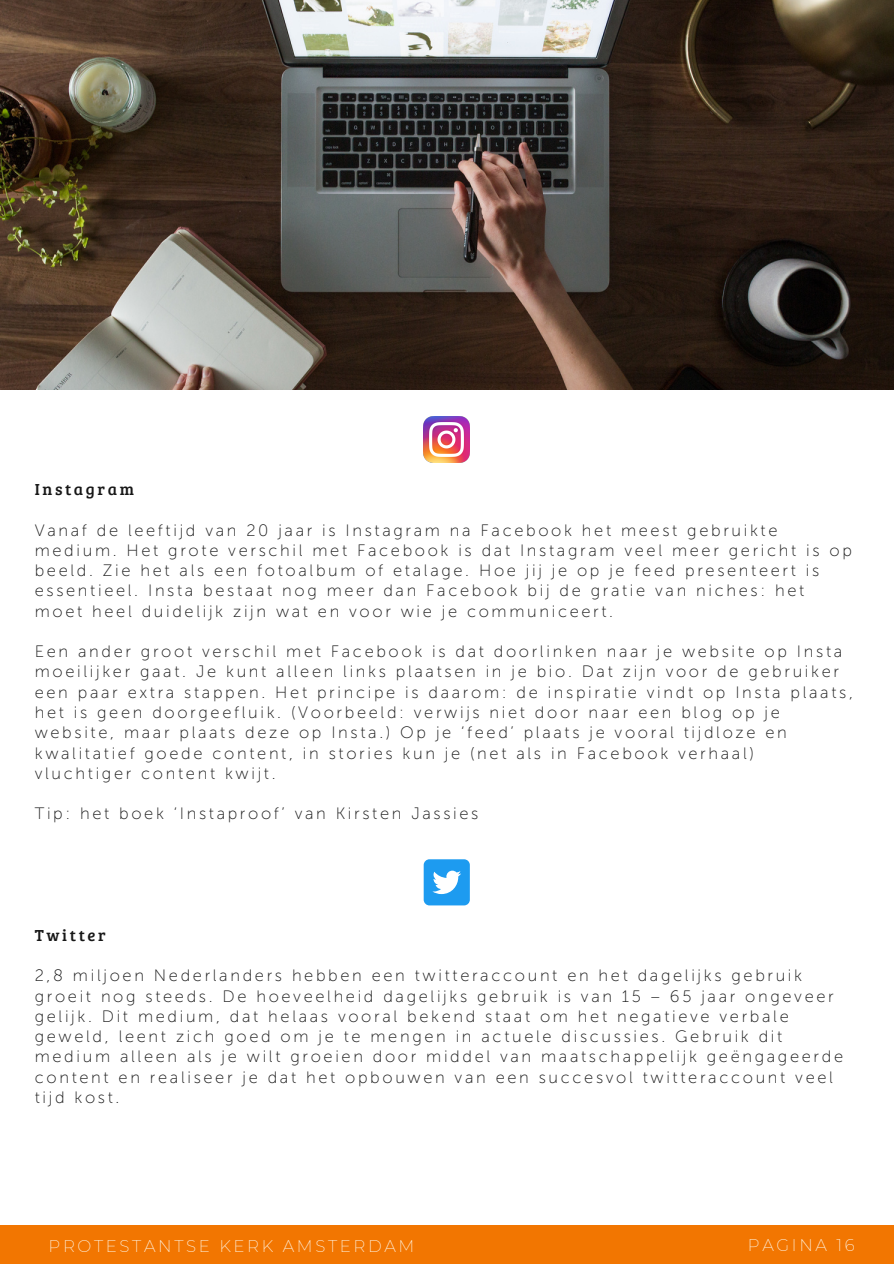
<style>
.page{position:relative;width:894px;height:1264px;background:#fff}
.page>*{position:absolute;margin:0;border:0;box-sizing:border-box;transform-origin:0 0}
.t1{font:16.5px/20.2px "Museo Sans 100";letter-spacing:.16em;color:#171717}
.t2{font:200 16.5px "Montserrat";letter-spacing:.16em;color:#fff9ed}
.t3{font:16.5px "Bree Serif";letter-spacing:.16em;color:#171717}
</style>
<div class="page">
<img style="left:0;top:0;width:893px;height:389px">
<div style="left:0;top:1225px;width:893px;height:38px;background:#f27601"></div>
<img style="left:423px;top:416px;width:46px;height:46px">
<div style="left:423px;top:859px;width:46px;height:46px;background:#1d9bf0;border-radius:6px"></div>
<svg style="left:432px;top:870px;width:29px;height:24px"></svg>
<p class="t3" style="left:35px;top:477px;width:101px">Instagram</p>
<p class="t1" style="left:35px;top:520px;width:818px">Vanaf de leeftijd van 20 jaar is Instagram na Facebook het meest gebruikte medium. Het grote verschil met Facebook is dat Instagram veel meer gericht is op beeld. Zie het als een fotoalbum of etalage. Hoe jij je op je feed presenteert is essentieel. Insta bestaat nog meer dan Facebook bij de gratie van niches: het moet heel duidelijk zijn wat en voor wie je communiceert.</p>
<p class="t1" style="left:35px;top:641px;width:819px">Een ander groot verschil met Facebook is dat doorlinken naar je website op Insta moeilijker gaat. Je kunt alleen links plaatsen in je bio. Dat zijn voor de gebruiker een paar extra stappen. Het principe is daarom: de inspiratie vindt op Insta plaats, het is geen doorgeefluik. (Voorbeeld: verwijs niet door naar een blog op je website, maar plaats deze op Insta.) Op je ‘feed’ plaats je vooral tijdloze en kwalitatief goede content, in stories kun je (net als in Facebook verhaal) vluchtiger content kwijt.</p>
<p class="t1" style="left:35px;top:803px;width:445px">Tip: het boek ‘Instaproof’ van Kirsten Jassies</p>
<p class="t3" style="left:35px;top:923px;width:72px">Twitter</p>
<p class="t1" style="left:35px;top:965px;width:809px">2,8 miljoen Nederlanders hebben een twitteraccount en het dagelijks gebruik groeit nog steeds. De hoeveelheid dagelijks gebruik is van 15 – 65 jaar ongeveer gelijk. Dit medium, dat helaas vooral bekend staat om het negatieve verbale geweld, leent zich goed om je te mengen in actuele discussies. Gebruik dit medium alleen als je wilt groeien door middel van maatschappelijk geëngageerde content en realiseer je dat het opbouwen van een succesvol twitteraccount veel tijd kost.</p>
<p class="t2" style="left:49px;top:1235px;width:367px">PROTESTANTSE KERK AMSTERDAM</p>
<p class="t2" style="left:747px;top:1235px;width:108px">PAGINA 16</p>
</div>
